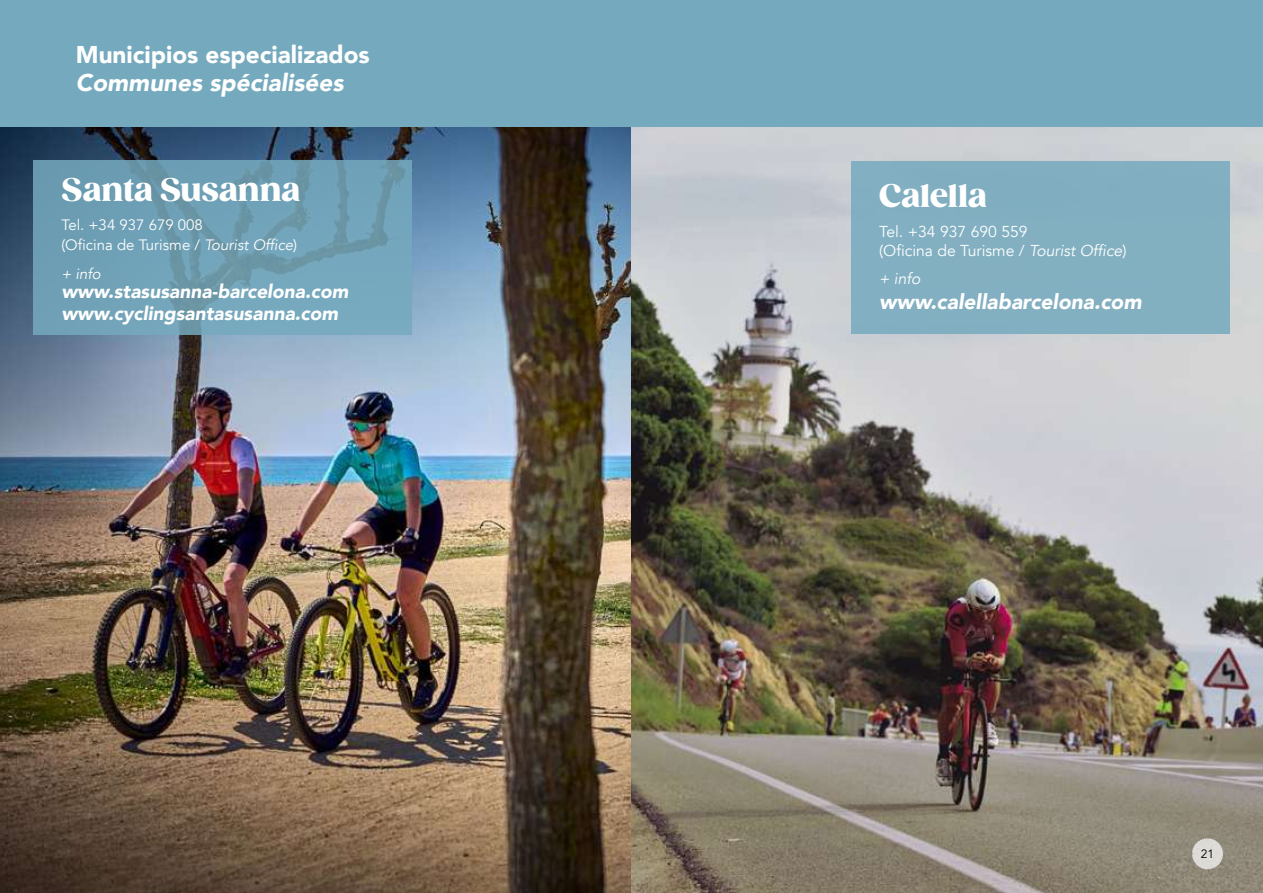
<style>
.page{position:relative;width:1263px;height:893px;background:#fff}
.page>*{position:absolute;margin:0;border:0;box-sizing:border-box;transform-origin:0 0}
.t1{font:900 31.5px "Gazpacho";color:#fff}
.t2{font:900 24.15px "Avenir";color:#fff}
.t3{font:italic 900 24.15px "Avenir";color:#fff}
.t4{font:italic 900 21px "Avenir";color:#fff}
.t5{font:italic 900 19.05px/21.9px "Avenir";color:#fff}
.t6{font:15.75px/19.5px "Avenir";color:#fff}
.t7{font:italic 15.75px "Avenir";color:#fff}
.t8{font:15px/19.5px "Avenir";color:#fff}
.t9{font:italic 15px "Avenir";color:#fff}
.t10{font:12px "Avenir";color:#000}
.s1{font-style:italic}
</style>
<div class="page">
<div style="left:0;top:0;width:1263px;height:127px;background:#75aabe"></div>
<img style="left:0;top:127px;width:631px;height:766px">
<img style="left:631px;top:127px;width:632px;height:766px">
<svg style="left:33px;top:161px;width:379px;height:174px;background:#6fa0b5"></svg>
<div style="left:851px;top:161px;width:378px;height:172px;background:#82afc1"></div>
<svg style="left:1191px;top:837px;width:33px;height:33px"></svg>
<p class="t2" style="left:76px;top:33px;width:295px">Municipios especializados</p>
<p class="t3" style="left:76px;top:63px;width:269px">Communes spécialisées</p>
<h1 class="t1" style="left:61px;top:171px;width:240px">Santa Susanna</h1>
<p class="t8" style="left:61px;top:216px;width:237px">Tel. +34 937 679 008<br>(Oficina de Turisme / <span class="s1">Tourist Office</span>)</p>
<p class="t9" style="left:61px;top:265px;width:41px">+ info</p>
<p class="t5" style="left:61px;top:280px;width:288px">www.stasusanna-barcelona.com www.cyclingsantasusanna.com</p>
<h1 class="t1" style="left:879px;top:176px;width:109px">Calella</h1>
<p class="t6" style="left:879px;top:222px;width:249px">Tel. +34 937 690 559<br>(Oficina de Turisme / <span class="s1">Tourist Office</span>)</p>
<p class="t7" style="left:879px;top:269px;width:43px">+ info</p>
<p class="t4" style="left:879px;top:285px;width:264px">www.calellabarcelona.com</p>
<p class="t10" style="left:1201px;top:847px;width:15px">21</p>
</div>
